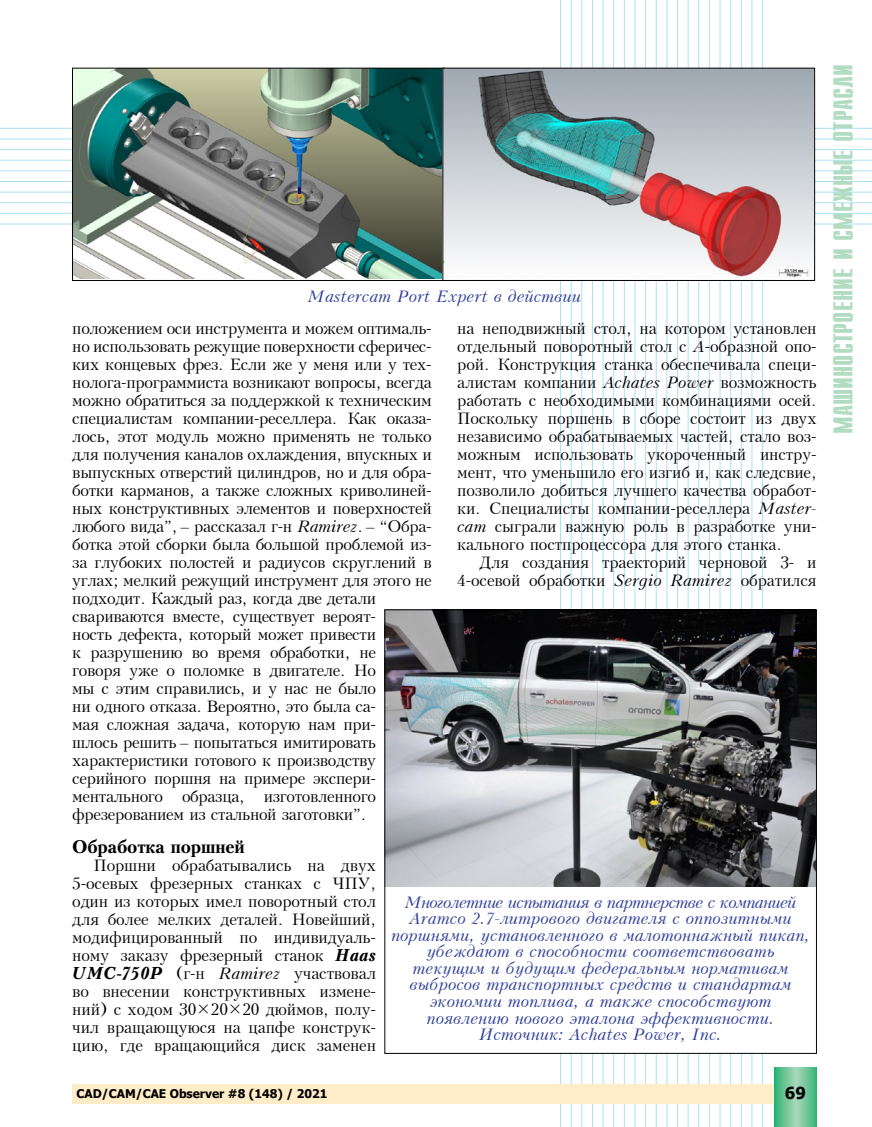
<style>
.page{position:relative;width:872px;height:1127px;background:#fff}
.page>*{position:absolute;margin:0;border:0;box-sizing:border-box;transform-origin:0 0}
.t1{font:700 22.5px "Z Compact";color:#b1dcc1}
.t2{font:700 18px "Peterburg";letter-spacing:-.01em;color:#000}
.t3{font:16.5px/18px "Peterburg";letter-spacing:-.02em;color:#000;text-align:justify}
.t4{font:italic 16.5px/16.5px "Peterburg";color:#2d3d98;text-align:center}
.t5{font:700 16.5px "Tahoma";color:#000}
.t6{font:700 12px "Tahoma";color:#000}
.s1{font-style:italic}
.s2{font-family:"Times New Roman"}
.s3{font-weight:700;font-style:italic}
</style>
<div class="page">
<hr style="left:560px;top:0;width:1px;height:1127px;background:#abe1fa">
<hr style="left:571px;top:0;width:1px;height:1127px;background:#abe1fa">
<hr style="left:581px;top:0;width:1px;height:1127px;background:#abe1fa">
<hr style="left:592px;top:0;width:1px;height:1127px;background:#abe1fa">
<hr style="left:603px;top:0;width:1px;height:1127px;background:#abe1fa">
<hr style="left:613px;top:0;width:1px;height:1127px;background:#abe1fa">
<hr style="left:624px;top:0;width:1px;height:1127px;background:#abe1fa">
<hr style="left:634px;top:0;width:1px;height:1127px;background:#abe1fa">
<hr style="left:645px;top:0;width:1px;height:1127px;background:#abe1fa">
<hr style="left:656px;top:0;width:1px;height:1127px;background:#abe1fa">
<hr style="left:666px;top:0;width:1px;height:1127px;background:#abe1fa">
<hr style="left:677px;top:0;width:1px;height:1127px;background:#abe1fa">
<hr style="left:688px;top:0;width:1px;height:1127px;background:#abe1fa">
<hr style="left:698px;top:0;width:1px;height:1127px;background:#abe1fa">
<hr style="left:709px;top:0;width:1px;height:1127px;background:#abe1fa">
<hr style="left:720px;top:0;width:1px;height:1127px;background:#abe1fa">
<hr style="left:730px;top:0;width:1px;height:1127px;background:#abe1fa">
<hr style="left:741px;top:0;width:1px;height:1127px;background:#abe1fa">
<hr style="left:751px;top:0;width:1px;height:1127px;background:#abe1fa">
<hr style="left:762px;top:0;width:1px;height:1127px;background:#abe1fa">
<hr style="left:0;top:128px;width:872px;height:1px;background:#abe1fa">
<hr style="left:0;top:139px;width:872px;height:1px;background:#abe1fa">
<hr style="left:0;top:149px;width:872px;height:1px;background:#abe1fa">
<hr style="left:0;top:160px;width:872px;height:1px;background:#abe1fa">
<hr style="left:0;top:171px;width:872px;height:1px;background:#abe1fa">
<hr style="left:0;top:181px;width:872px;height:1px;background:#abe1fa">
<hr style="left:0;top:192px;width:872px;height:1px;background:#abe1fa">
<hr style="left:0;top:202px;width:872px;height:1px;background:#abe1fa">
<hr style="left:0;top:213px;width:872px;height:1px;background:#abe1fa">
<hr style="left:0;top:224px;width:872px;height:1px;background:#abe1fa">
<div style="left:72px;top:1084px;width:744px;height:19px;background:#ffecc8"></div>
<svg style="left:774px;top:1067px;width:42px;height:60px;background:#6ec598"></svg>
<img style="left:74px;top:70px;width:368px;height:209px">
<div style="left:72px;top:68px;width:372px;height:213px;border:1px solid #000"></div>
<svg style="left:444px;top:70px;width:369px;height:209px;background:#b5b4b7"></svg>
<div style="left:442px;top:68px;width:373px;height:213px;border:1px solid #000"></div>
<div style="left:385px;top:610px;width:431px;height:443px;background:#fff"></div>
<img style="left:386px;top:611px;width:428px;height:275px">
<p class="t4" style="left:308px;top:288px;width:274px">Mastercam Port Expert в действии</p>
<p class="t3" style="left:457px;top:320px;width:361px">на неподвижный стол, на котором установлен отдельный поворотный стол с <span class="s1">А</span>-образной опо&shy;рой. Конструкция станка обеспечивала специ&shy;алистам компании <span class="s1">Achates Power</span> возможность работать с необходимыми комбинациями осей.<br>Поскольку поршень в сборе состоит из двух независимо обрабатываемых частей, стало воз&shy;можным использовать укороченный инстру&shy;мент, что уменьшило его изгиб и, как следсвие, позволило добиться лучшего качества обработ&shy;ки. Специалисты компании-реселлера <span class="s1">Master&shy;cam</span> сыграли важную роль в разработке уни&shy;кального постпроцессора для этого станка.</p>
<p class="t3" style="left:457px;top:554px;width:361px;text-align:right">Для создания траекторий черновой 3- и<br>4-осевой обработки <span class="s1">Sergio Ramirez</span> обратился</p>
<p class="t3" style="left:72px;top:320px;width:361px;text-align:left">положением оси инструмента и можем оптималь&shy;но использовать режущие поверхности сферичес&shy;ких концевых фрез. Если же у меня или у тех&shy;нолога-программиста возникают вопросы, всегда можно обратиться за поддержкой к техническим специалистам компании-реселлера. Как оказа&shy;лось, этот модуль можно применять не только для получения каналов охлаждения, впускных и выпускных отверстий цилиндров, но и для обра&shy;ботки карманов, а также сложных криволиней&shy;ных конструктивных элементов и поверхностей любого вида”, <span class="s2">–</span> рассказал г-н <span class="s1">Ramirez</span>. <span class="s2">–</span> “Обра&shy;ботка этой сборки была большой проблемой из&shy;за глубоких полостей и радиусов скруглений в углах; мелкий режущий инструмент для этого не подходит. Каждый раз, когда две детали свариваются вместе, существует вероят-<br>ность дефекта, который может привести<br>к разрушению во время обработки, не<br>говоря уже о поломке в двигателе. Но<br>мы с этим справились, и у нас не было<br>ни одного отказа. Вероятно, это была са-<br>мая сложная задача, которую нам при-<br>шлось решить <span class="s2">–</span> попытаться имитировать характеристики готового к производству серийного поршня на примере экспери&shy;ментального образца, изготовленного фрезерованием из стальной заготовки”.</p>
<p class="t2" style="left:72px;top:836px;width:174px">Обработка поршней</p>
<p class="t3" style="left:72px;top:857px;width:305px;text-indent:21px">Поршни обрабатывались на двух 5-осевых фрезерных станках с ЧПУ, один из которых имел поворотный стол для более мелких деталей. Новейший, модифицированный по индивидуаль&shy;ному заказу фрезерный станок <span class="s3">Haas UMC-750P</span> (г-н <span class="s1">Ramirez</span> участвовал во внесении конструктивных измене&shy;ний) с ходом 30 20 20 дюймов, полу&shy;чил вращающуюся на цапфе конструк&shy;цию, где вращающийся диск заменен</p>
<p class="t4" style="left:391px;top:894px;width:420px">Многолетние испытания в партнерстве с компанией Aramco 2.7-литрового двигателя с оппозитными поршнями, установленного в малотоннажный пикап, убеждают в способности соответствовать текущим и будущим федеральным нормативам выбросов транспортных средств и стандартам экономии топлива, а также способствуют появлению нового эталона эффективности.<br>Источник: Achates Power, Inc.</p>
<p class="t6" style="left:77px;top:1085px;width:252px">CAD/CAM/CAE Observer #8 (148) / 2021</p>
<p class="t5" style="left:785px;top:1081px;width:23px">69</p>
<h1 class="t1" style="left:826px;top:433px;width:371px;rotate:-90deg">МАШИНОСТРОЕНИЕ И СМЕЖНЫЕ ОТРАСЛИ</h1>
</div>
